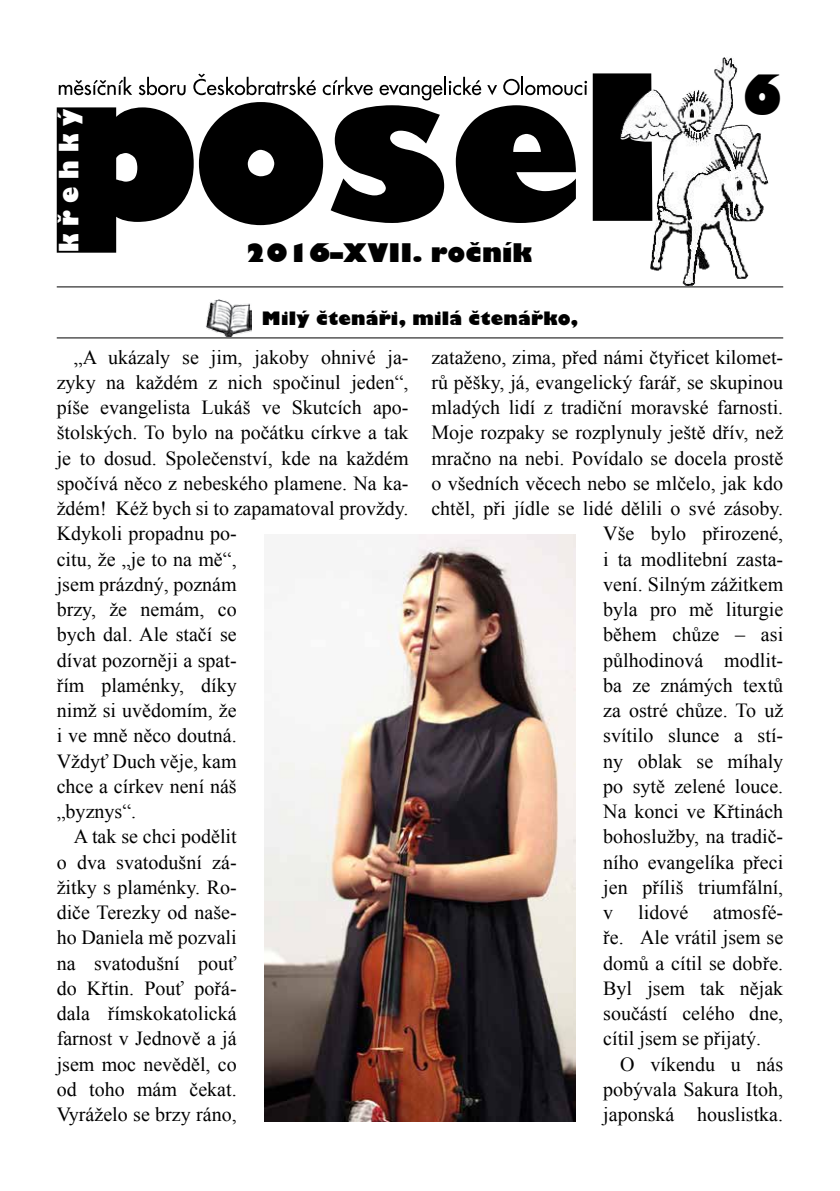
<style>
.page{position:relative;width:840px;height:1191px;background:#fff}
.page>*{position:absolute;margin:0;border:0;box-sizing:border-box;transform-origin:0 0}
.t1{font:800 54px "Gilbert";color:#000;scale:.84 1}
.t2{font:800 26px "Gilbert";letter-spacing:.325em;color:#fff;scale:.9 1}
.t3{font:800 25px "Gilbert";color:#000}
.t4{font:20px "Times New Roman";color:#000}
.t5{font:800 18px "Gilbert";letter-spacing:.01em;color:#000}
</style>
<div class="page">
<svg style="left:57px;top:73px;width:563px;height:180px;fill:#000"></svg>
<div style="left:57px;top:74px;width:532px;height:27px;background:#fff"></div>
<svg style="left:59px;top:77px;width:73px;height:18px"></svg>
<svg style="left:139px;top:77px;width:46px;height:18px"></svg>
<svg style="left:193px;top:74px;width:123px;height:21px"></svg>
<svg style="left:322px;top:77px;width:50px;height:18px"></svg>
<svg style="left:379px;top:77px;width:102px;height:23px"></svg>
<svg style="left:487px;top:85px;width:10px;height:10px"></svg>
<svg style="left:503px;top:77px;width:83px;height:18px"></svg>
<img style="left:620px;top:57px;width:148px;height:229px">
<hr style="left:57px;top:337px;width:725px;height:1px;background:#000">
<hr style="left:57px;top:286px;width:725px;height:1px;background:#000">
<img style="left:206px;top:299px;width:46px;height:38px">
<img style="left:265px;top:534px;width:310px;height:587px">
<h2 class="t2" style="left:53px;top:252px;width:160px;rotate:-90deg">křehký</h2>
<p class="t3" style="left:245px;top:238px;width:288px">2016–XVII. ročník</p>
<p class="t5" style="left:262px;top:308px;width:317px">Milý čtenáři, milá čtenářko,</p>
<h1 class="t1" style="left:742px;top:63px;width:48px">6</h1>
<p class="t4" style="left:74px;top:343px;width:336px">„A ukázaly se jim, jakoby ohnivé ja-</p>
<p class="t4" style="left:57px;top:369px;width:353px">zyky na každém z nich spočinul jeden“,</p>
<p class="t4" style="left:57px;top:394px;width:353px">píše evangelista Lukáš ve Skutcích apo-</p>
<p class="t4" style="left:57px;top:419px;width:353px">štolských. To bylo na počátku církve a tak</p>
<p class="t4" style="left:57px;top:444px;width:353px">je to dosud. Společenství, kde na každém</p>
<p class="t4" style="left:57px;top:470px;width:353px">spočívá něco z nebeského plamene. Na ka-</p>
<p class="t4" style="left:57px;top:495px;width:353px">ždém! Kéž bych si to zapamatoval provždy.</p>
<p class="t4" style="left:57px;top:520px;width:181px">Kdykoli propadnu po-</p>
<p class="t4" style="left:57px;top:545px;width:181px">citu, že „je to na mě“,</p>
<p class="t4" style="left:57px;top:570px;width:181px">jsem prázdný, poznám</p>
<p class="t4" style="left:57px;top:596px;width:181px">brzy, že nemám, co</p>
<p class="t4" style="left:57px;top:621px;width:181px">bych dal. Ale stačí se</p>
<p class="t4" style="left:57px;top:646px;width:181px">dívat pozorněji a spat-</p>
<p class="t4" style="left:57px;top:671px;width:181px">řím plaménky, díky</p>
<p class="t4" style="left:57px;top:697px;width:181px">nimž si uvědomím, že</p>
<p class="t4" style="left:57px;top:722px;width:181px">i ve mně něco doutná.</p>
<p class="t4" style="left:57px;top:747px;width:181px">Vždyť Duch věje, kam</p>
<p class="t4" style="left:57px;top:772px;width:181px">chce a církev není náš</p>
<p class="t4" style="left:57px;top:798px;width:81px">„byznys“.</p>
<p class="t4" style="left:74px;top:823px;width:164px">A tak se chci podělit</p>
<p class="t4" style="left:57px;top:848px;width:181px">o dva svatodušní zá-</p>
<p class="t4" style="left:57px;top:873px;width:181px">žitky s plaménky. Ro-</p>
<p class="t4" style="left:57px;top:899px;width:181px">diče Terezky od naše-</p>
<p class="t4" style="left:57px;top:924px;width:181px">ho Daniela mě pozvali</p>
<p class="t4" style="left:57px;top:949px;width:181px">na svatodušní pouť</p>
<p class="t4" style="left:57px;top:974px;width:181px">do Křtin. Pouť pořá-</p>
<p class="t4" style="left:57px;top:1000px;width:181px">dala římskokatolická</p>
<p class="t4" style="left:57px;top:1025px;width:181px">farnost v Jednově a já</p>
<p class="t4" style="left:57px;top:1050px;width:181px">jsem moc nevěděl, co</p>
<p class="t4" style="left:57px;top:1075px;width:181px">od toho mám čekat.</p>
<p class="t4" style="left:57px;top:1101px;width:181px">Vyráželo se brzy ráno,</p>
<p class="t4" style="left:431px;top:343px;width:353px">zataženo, zima, před námi čtyřicet kilomet-</p>
<p class="t4" style="left:431px;top:369px;width:353px">rů pěšky, já, evangelický farář, se skupinou</p>
<p class="t4" style="left:431px;top:394px;width:353px">mladých lidí z tradiční moravské farnosti.</p>
<p class="t4" style="left:431px;top:419px;width:353px">Moje rozpaky se rozplynuly ještě dřív, než</p>
<p class="t4" style="left:431px;top:444px;width:353px">mračno na nebi. Povídalo se docela prostě</p>
<p class="t4" style="left:431px;top:470px;width:353px">o všedních věcech nebo se mlčelo, jak kdo</p>
<p class="t4" style="left:431px;top:495px;width:353px">chtěl, při jídle se lidé dělili o své zásoby.</p>
<p class="t4" style="left:603px;top:520px;width:181px">Vše bylo přirozené,</p>
<p class="t4" style="left:603px;top:545px;width:181px">i ta modlitební zasta-</p>
<p class="t4" style="left:603px;top:571px;width:181px">vení. Silným zážitkem</p>
<p class="t4" style="left:603px;top:596px;width:181px">byla pro mě liturgie</p>
<p class="t4" style="left:603px;top:621px;width:181px">během chůze – asi</p>
<p class="t4" style="left:603px;top:646px;width:181px">půlhodinová modlit-</p>
<p class="t4" style="left:603px;top:671px;width:181px">ba ze známých textů</p>
<p class="t4" style="left:603px;top:697px;width:181px">za ostré chůze. To už</p>
<p class="t4" style="left:603px;top:722px;width:181px">svítilo slunce a stí-</p>
<p class="t4" style="left:603px;top:747px;width:181px">ny oblak se míhaly</p>
<p class="t4" style="left:603px;top:772px;width:181px">po sytě zelené louce.</p>
<p class="t4" style="left:603px;top:798px;width:181px">Na konci ve Křtinách</p>
<p class="t4" style="left:603px;top:823px;width:181px">bohoslužby, na tradič-</p>
<p class="t4" style="left:603px;top:848px;width:181px">ního evangelíka přeci</p>
<p class="t4" style="left:603px;top:873px;width:181px">jen příliš triumfální,</p>
<p class="t4" style="left:603px;top:899px;width:181px">v lidové atmosfé-</p>
<p class="t4" style="left:603px;top:924px;width:181px">ře. Ale vrátil jsem se</p>
<p class="t4" style="left:603px;top:949px;width:181px">domů a cítil se dobře.</p>
<p class="t4" style="left:603px;top:974px;width:181px">Byl jsem tak nějak</p>
<p class="t4" style="left:603px;top:1000px;width:181px">součástí celého dne,</p>
<p class="t4" style="left:603px;top:1025px;width:159px">cítil jsem se přijatý.</p>
<p class="t4" style="left:620px;top:1050px;width:164px">O víkendu u nás</p>
<p class="t4" style="left:603px;top:1075px;width:181px">pobývala Sakura Itoh,</p>
<p class="t4" style="left:603px;top:1101px;width:181px">japonská houslistka.</p>
</div>
